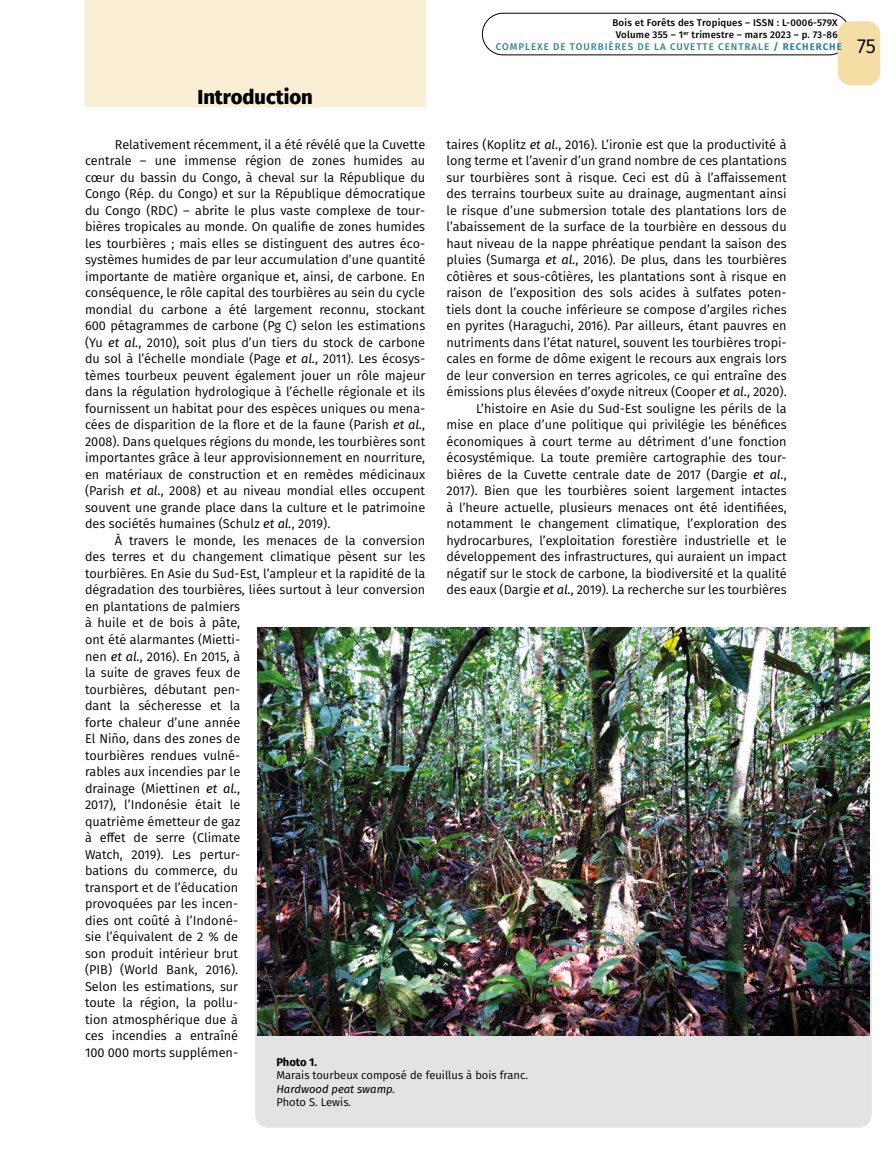
<style>
.page{position:relative;width:893px;height:1149px;background:#fff}
.page>*{position:absolute;margin:0;border:0;box-sizing:border-box;transform-origin:0 0}
.t1{font:800 20.25px "Fira Sans";color:#000}
.t2{font:20.25px "Fira Sans";color:#000}
.t3{font:12.75px/16.5px "Fira Sans";color:#000;text-align:justify}
.t4{font:11.25px "Fira Sans";color:#000}
.t5{font:italic 11.25px "Fira Sans";color:#000}
.t6{font:700 11.25px "Fira Sans";color:#000}
.t7{font:500 9.75px/12px "Fira Sans";letter-spacing:.02em;color:#000;text-align:center}
.t8{font:500 9.75px "Fira Sans";letter-spacing:.1em;color:#2f8593}
.s1{font-weight:700}
.s2{font-style:italic}
</style>
<div class="page">
<div style="left:482px;top:13px;width:368px;height:42px;border:1px solid #000;border-radius:21px"></div>
<div style="left:838px;top:21px;width:42px;height:64px;background:#f4dea6;border-radius:13px"></div>
<div style="left:85px;top:0;width:340px;height:106px;background:#faefd4"></div>
<div style="left:255px;top:864px;width:617px;height:263px;background:#e3e3e3;border-radius:13px"></div>
<img style="left:257px;top:627px;width:613px;height:408px">
<p class="t7" style="left:612px;top:16px;width:227px">Bois et Forêts des Tropiques – ISSN : L-0006-579X<br>Volume 355 – 1<sup>er</sup> trimestre – mars 2023 – p. 73-86</p>
<p class="t8" style="left:496px;top:38px;width:347px">COMPLEXE DE TOURBIÈRES DE LA CUVETTE CENTRALE <span class="s1">/ RECHERCHE</span></p>
<h1 class="t1" style="left:197px;top:79px;width:117px">Introduction</h1>
<p class="t3" style="left:85px;top:136px;width:342px;text-indent:30px">Relativement récemment, il a été révélé que la Cuvette centrale – une immense région de zones humides au cœur du bassin du Congo, à cheval sur la République du Congo (Rép. du Congo) et sur la République démocratique du Congo (RDC) – abrite le plus vaste complexe de tour&shy;bières tropicales au monde. On qualifie de zones humides les tourbières ; mais elles se distinguent des autres éco&shy;systèmes humides de par leur accumulation d’une quantité importante de matière organique et, ainsi, de carbone. En conséquence, le rôle capital des tourbières au sein du cycle mondial du carbone a été largement reconnu, stockant 600 pétagrammes de carbone (Pg C) selon les estimations (Yu <span class="s2">et al.</span>, 2010), soit plus d’un tiers du stock de carbone du sol à l’échelle mondiale (Page <span class="s2">et al.</span>, 2011). Les écosys&shy;tèmes tourbeux peuvent également jouer un rôle majeur dans la régulation hydrologique à l’échelle régionale et ils fournissent un habitat pour des espèces uniques ou mena&shy;cées de disparition de la flore et de la faune (Parish <span class="s2">et al.</span>, 2008). Dans quelques régions du monde, les tourbières sont importantes grâce à leur approvisionnement en nourriture, en matériaux de construction et en remèdes médicinaux (Parish <span class="s2">et al.</span>, 2008) et au niveau mondial elles occupent souvent une grande place dans la culture et le patrimoine des sociétés humaines (Schulz <span class="s2">et al.</span>, 2019).</p>
<p class="t3" style="left:85px;top:531px;width:342px;text-align:left;text-indent:30px">À travers le monde, les menaces de la conversion des terres et du changement climatique pèsent sur les tourbières. En Asie du Sud-Est, l’ampleur et la rapidité de la dégradation des tourbières, liées surtout à leur conversion en plantations de palmiers<br>à huile et de bois à pâte,<br>ont été alarmantes (Mietti-<br>nen <span class="s2">et al.</span>, 2016). En 2015, à<br>la suite de graves feux de<br>tourbières, débutant pen-<br>dant la sécheresse et la<br>forte chaleur d’une année<br>El Niño, dans des zones de<br>tourbières rendues vulné-<br>rables aux incendies par le<br>drainage (Miettinen <span class="s2">et al.</span>,<br>2017), l’Indonésie était le<br>quatrième émetteur de gaz<br>à effet de serre (Climate<br>Watch, 2019). Les pertur-<br>bations du commerce, du<br>transport et de l’éducation<br>provoquées par les incen-<br>dies ont coûté à l’Indoné-<br>sie l’équivalent de 2 % de<br>son produit intérieur brut<br>(PIB) (World Bank, 2016).<br>Selon les estimations, sur<br>toute la région, la pollu-<br>tion atmosphérique due à<br>ces incendies a entraîné<br>100 000 morts supplémen-</p>
<p class="t3" style="left:446px;top:135px;width:342px;text-align:right">taires (Koplitz <span class="s2">et al.</span>, 2016). L’ironie est que la productivité à long terme et l’avenir d’un grand nombre de ces plantations sur tourbières sont à risque. Ceci est dû à l’affaissement des terrains tourbeux suite au drainage, augmentant ainsi le risque d’une submersion totale des plantations lors de l’abaissement de la surface de la tourbière en dessous du haut niveau de la nappe phréatique pendant la saison des pluies (Sumarga <span class="s2">et al.</span>, 2016). De plus, dans les tourbières côtières et sous-côtières, les plantations sont à risque en raison de l’exposition des sols acides à sulfates poten&shy;tiels dont la couche inférieure se compose d’argiles riches en pyrites (Haraguchi, 2016). Par ailleurs, étant pauvres en nutriments dans l’état naturel, souvent les tourbières tropi&shy;cales en forme de dôme exigent le recours aux engrais lors de leur conversion en terres agricoles, ce qui entraîne des émissions plus élevées d’oxyde nitreux (Cooper <span class="s2">et al.</span>, 2020).<br>L’histoire en Asie du Sud-Est souligne les périls de la mise en place d’une politique qui privilégie les bénéfices économiques à court terme au détriment d’une fonction écosystémique. La toute première cartographie des tour&shy;bières de la Cuvette centrale date de 2017 (Dargie <span class="s2">et al.</span>, 2017). Bien que les tourbières soient largement intactes à l’heure actuelle, plusieurs menaces ont été identifiées, notamment le changement climatique, l’exploration des hydrocarbures, l’exploitation forestière industrielle et le développement des infrastructures, qui auraient un impact négatif sur le stock de carbone, la biodiversité et la qualité des eaux (Dargie <span class="s2">et al.</span>, 2019). La recherche sur les tourbières</p>
<p class="t6" style="left:276px;top:1051px;width:42px">Photo 1.</p>
<p class="t4" style="left:276px;top:1066px;width:253px">Marais tourbeux composé de feuillus à bois franc.</p>
<p class="t5" style="left:276px;top:1079px;width:120px">Hardwood peat swamp.</p>
<p class="t4" style="left:276px;top:1093px;width:76px">Photo S. Lewis.</p>
<h1 class="t2" style="left:857px;top:31px;width:20px">75</h1>
</div>
